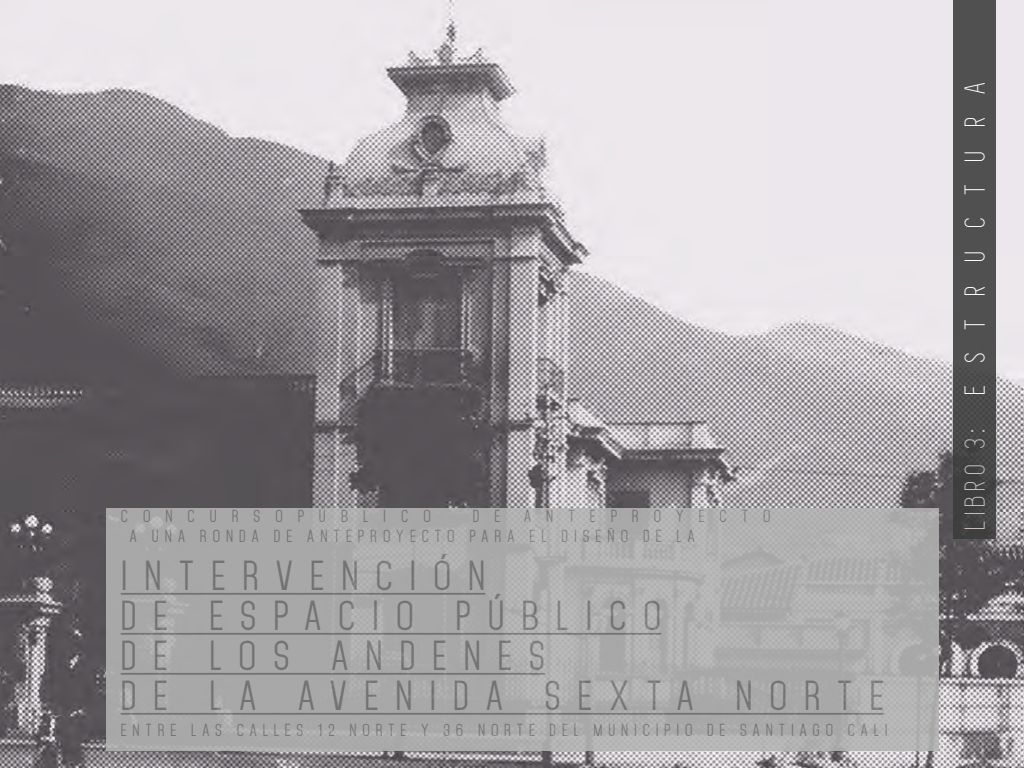
<style>
.page{position:relative;width:1024px;height:768px;background:#fff}
.page>*{position:absolute;margin:0;border:0;box-sizing:border-box;transform-origin:0 0}
.t1{font:36px/40px "Mohave";letter-spacing:.47em;color:#787878}
.t2{font:30px "Simplifica";letter-spacing:.77em;color:#fff}
.t3{font:15px/20px "Mohave";letter-spacing:.39em;color:#787878}
.s1{color:#c4bfbf}
</style>
<div class="page">
<img style="left:0;top:0;width:1024px;height:768px">
<div style="left:953px;top:0;width:43px;height:539px;background:linear-gradient(to bottom,#555455,#464646)"></div>
<div style="left:107px;top:509px;width:832px;height:242px;background:linear-gradient(to right,#a8a8a8,#b1b1b1)"></div>
<hr style="left:121px;top:593px;width:364px;height:2px;background:#787878">
<hr style="left:121px;top:633px;width:540px;height:2px;background:#787878">
<hr style="left:121px;top:673px;width:424px;height:2px;background:#787878">
<hr style="left:121px;top:713px;width:763px;height:2px;background:#787878">
<p class="t3" style="left:121px;top:507px;width:312px">C O N C U R S O P Ú B L I C O</p>
<p class="t3" style="left:473px;top:507px;width:29px">D E</p>
<p class="t3" style="left:130px;top:507px;width:642px;text-indent:394px">A N T E P R O Y E C T O<br>A UNA RONDA DE ANTEPROYECTO PARA EL DISEÑO DE LA</p>
<h1 class="t1" style="left:121px;top:557px;width:764px">INTERVENCIÓN<br>DE ESPACIO PÚBLICO<br>DE LOS ANDENES<br>DE LA AVENIDA SEXTA NORTE</h1>
<p class="t3" style="left:121px;top:721px;width:769px">ENTRE LAS CALLES 12 NORTE Y 36 NORTE DEL MUNICIPIO DE SANTIAGO CALI</p>
<h2 class="t2" style="left:959px;top:529px;width:449px;rotate:-90deg"><span class="s1">LIBRO 3:</span> ESTRUCTURA</h2>
</div>
